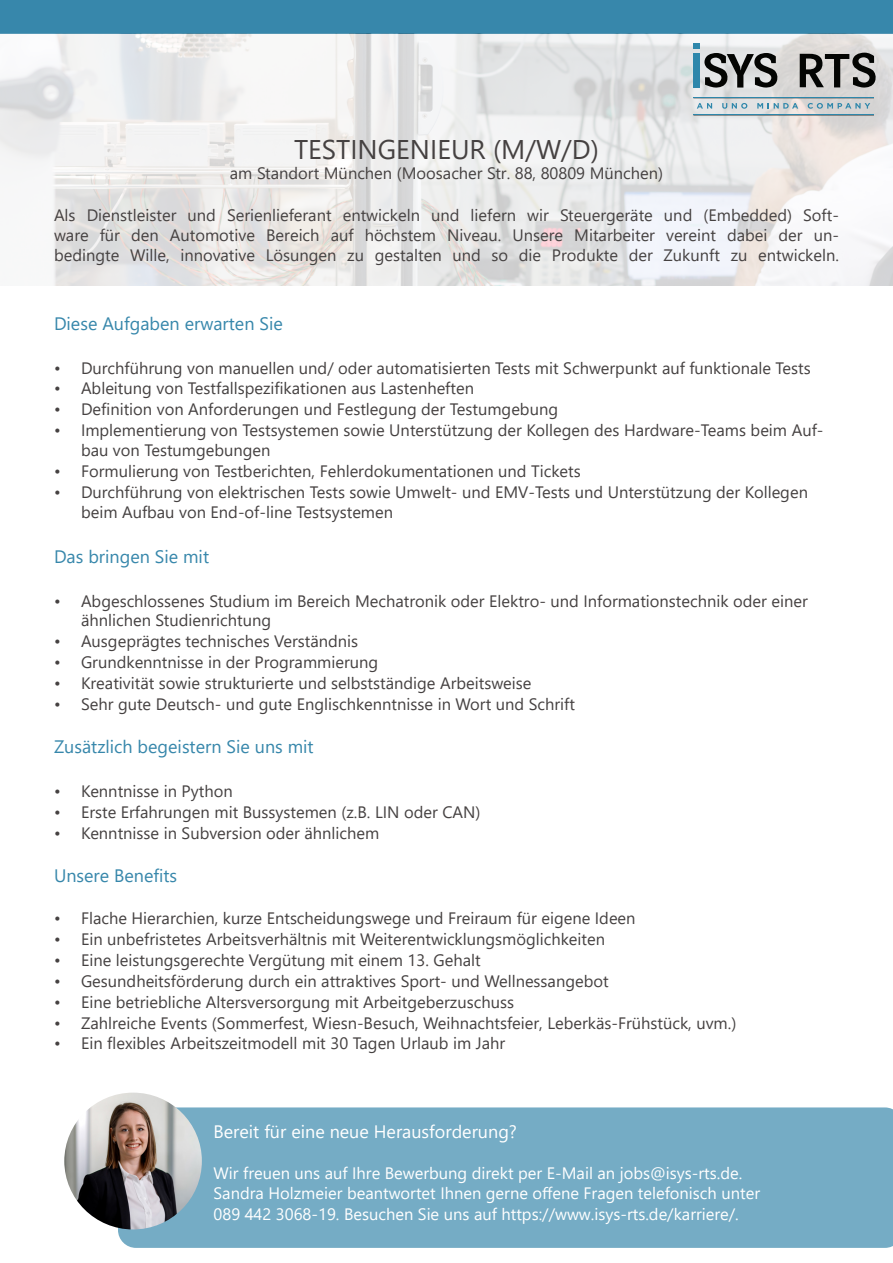
<style>
.page{position:relative;width:893px;height:1263px;background:#fff}
.page>*{position:absolute;margin:0;border:0;box-sizing:border-box;transform-origin:0 0}
.t1{font:27px "Segoe UI";color:#454141}
.t2{font:18px "Segoe UI";color:#3787ab}
.t3{font:18px "Segoe UI";color:#fff}
.t4{font:16.5px/19.8px "Segoe UI";color:#454141}
.t5{font:16.5px "Segoe UI";color:#fff}
</style>
<div class="page">
<div style="left:0;top:0;width:893px;height:33px;background:#3787ab"></div>
<img style="left:0;top:34px;width:893px;height:252px">
<div style="left:118px;top:1107px;width:775px;height:141px;background:#75acc5"></div>
<img style="left:64px;top:1092px;width:138px;height:137px;border-radius:69px">
<svg style="left:800px;top:53px;width:77px;height:35px;background:#797876"></svg>
<svg style="left:704px;top:53px;width:75px;height:35px;background:#7c7d7c"></svg>
<div style="left:693px;top:53px;width:7px;height:34px;background:#2e87ab"></div>
<div style="left:693px;top:43px;width:7px;height:6px;background:#2e87ab"></div>
<svg style="left:697px;top:103px;width:15px;height:6px"></svg>
<svg style="left:722px;top:103px;width:25px;height:6px"></svg>
<svg style="left:757px;top:103px;width:41px;height:6px"></svg>
<svg style="left:808px;top:103px;width:62px;height:6px"></svg>
<hr style="left:693px;top:97px;width:181px;height:1px;background:#2e87ab">
<hr style="left:693px;top:114px;width:181px;height:1px;background:#2e87ab">
<p class="t1" style="left:294px;top:124px;width:306px">TESTINGENIEUR (M/W/D)</p>
<p class="t4" style="left:230px;top:161px;width:435px">am Standort München (Moosacher Str. 88, 80809 München)</p>
<p class="t4" style="left:54px;top:204px;width:786px;text-align:justify">Als Dienstleister und Serienlieferant entwickeln und liefern wir Steuergeräte und (Embedded) Soft&shy;ware für den Automotive Bereich auf höchstem Niveau. Unsere Mitarbeiter vereint dabei der un&shy;bedingte Wille, innovative Lösungen zu gestalten und so die Produkte der Zukunft zu entwickeln.</p>
<p class="t2" style="left:54px;top:307px;width:230px">Diese Aufgaben erwarten Sie</p>
<p class="t4" style="left:54px;top:356px;width:758px">• Durchführung von manuellen und/ oder automatisierten Tests mit Schwerpunkt auf funktionale Tests</p>
<p class="t4" style="left:54px;top:377px;width:421px">• Ableitung von Testfallspezifikationen aus Lastenheften</p>
<p class="t4" style="left:54px;top:398px;width:506px">• Definition von Anforderungen und Festlegung der Testumgebung</p>
<p class="t4" style="left:81px;top:419px;width:744px;text-indent:-27px">• Implementierung von Testsystemen sowie Unterstützung der Kollegen des Hardware-Teams beim Auf&shy;bau von Testumgebungen</p>
<p class="t4" style="left:54px;top:460px;width:528px">• Formulierung von Testberichten, Fehlerdokumentationen und Tickets</p>
<p class="t4" style="left:81px;top:481px;width:728px;text-indent:-27px">• Durchführung von elektrischen Tests sowie Umwelt- und EMV-Tests und Unterstützung der Kollegen beim Aufbau von End-of-line Testsystemen</p>
<p class="t2" style="left:54px;top:540px;width:157px">Das bringen Sie mit</p>
<p class="t4" style="left:81px;top:589px;width:728px;text-indent:-27px">• Abgeschlossenes Studium im Bereich Mechatronik oder Elektro- und Informationstechnik oder einer ähnlichen Studienrichtung</p>
<p class="t4" style="left:54px;top:630px;width:306px">• Ausgeprägtes technisches Verständnis</p>
<p class="t4" style="left:54px;top:651px;width:326px">• Grundkenntnisse in der Programmierung</p>
<p class="t4" style="left:54px;top:672px;width:479px">• Kreativität sowie strukturierte und selbstständige Arbeitsweise</p>
<p class="t4" style="left:54px;top:693px;width:522px">• Sehr gute Deutsch- und gute Englischkenntnisse in Wort und Schrift</p>
<p class="t2" style="left:54px;top:730px;width:261px">Zusätzlich begeistern Sie uns mit</p>
<p class="t4" style="left:54px;top:780px;width:180px">• Kenntnisse in Python</p>
<p class="t4" style="left:54px;top:801px;width:428px">• Erste Erfahrungen mit Bussystemen (z.B. LIN oder CAN)</p>
<p class="t4" style="left:54px;top:821px;width:327px">• Kenntnisse in Subversion oder ähnlichem</p>
<p class="t2" style="left:54px;top:859px;width:125px">Unsere Benefits</p>
<p class="t4" style="left:54px;top:907px;width:583px">• Flache Hierarchien, kurze Entscheidungswege und Freiraum für eigene Ideen</p>
<p class="t4" style="left:54px;top:928px;width:553px">• Ein unbefristetes Arbeitsverhältnis mit Weiterentwicklungsmöglichkeiten</p>
<p class="t4" style="left:54px;top:949px;width:428px">• Eine leistungsgerechte Vergütung mit einem 13. Gehalt</p>
<p class="t4" style="left:54px;top:969px;width:556px">• Gesundheitsförderung durch ein attraktives Sport- und Wellnessangebot</p>
<p class="t4" style="left:54px;top:990px;width:461px">• Eine betriebliche Altersversorgung mit Arbeitgeberzuschuss</p>
<p class="t4" style="left:54px;top:1011px;width:684px">• Zahlreiche Events (Sommerfest, Wiesn-Besuch, Weihnachtsfeier, Leberkäs-Frühstück, uvm.)</p>
<p class="t4" style="left:54px;top:1032px;width:453px">• Ein flexibles Arbeitszeitmodell mit 30 Tagen Urlaub im Jahr</p>
<p class="t3" style="left:214px;top:1114px;width:305px">Bereit für eine neue Herausforderung?</p>
<p class="t5" style="left:214px;top:1158px;width:530px">Wir freuen uns auf Ihre Bewerbung direkt per E-Mail an jobs@isys-rts.de.</p>
<p class="t5" style="left:214px;top:1177px;width:548px">Sandra Holzmeier beantwortet Ihnen gerne offene Fragen telefonisch unter</p>
<p class="t5" style="left:214px;top:1199px;width:527px">089 442 3068-19. Besuchen Sie uns auf https://www.isys-rts.de/karriere/.</p>
</div>
